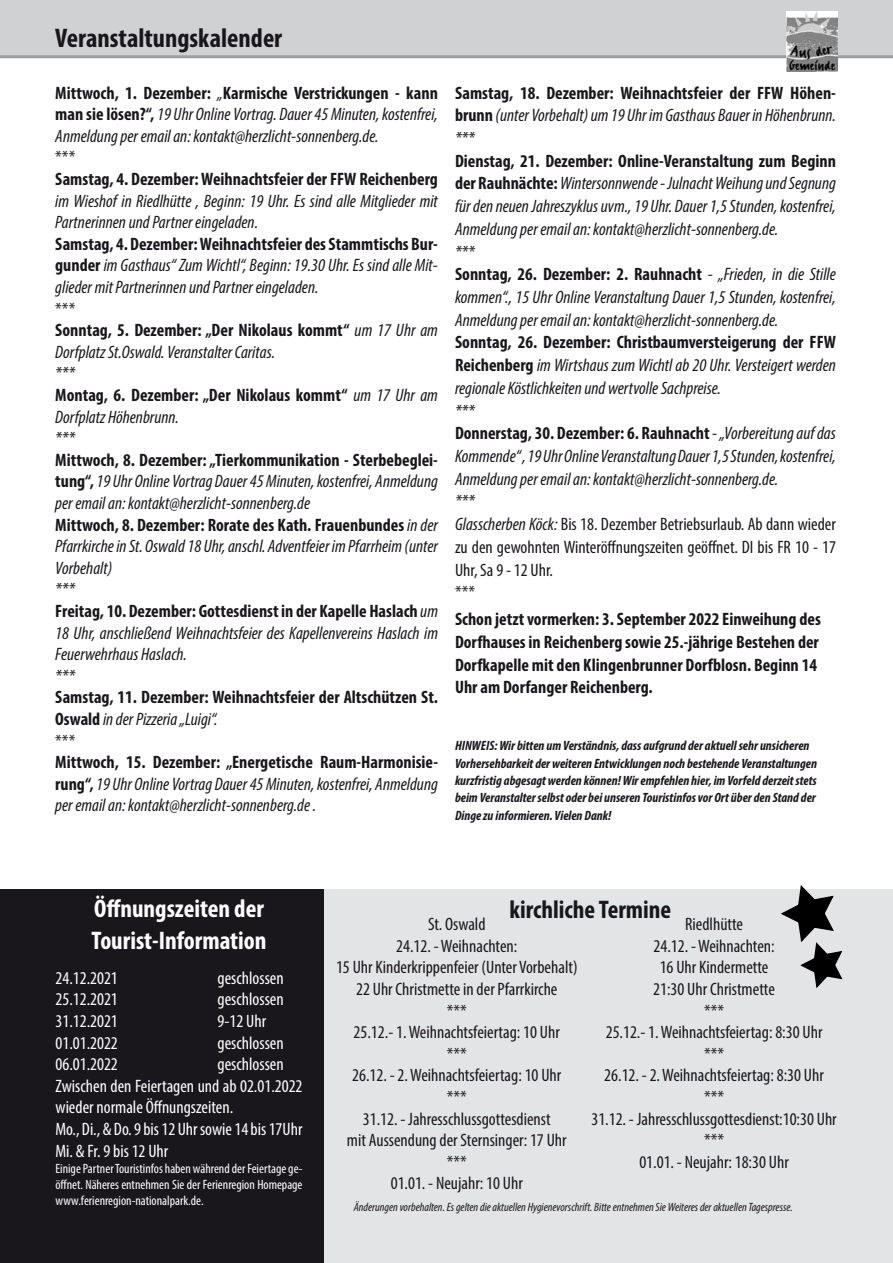
<style>
.page{position:relative;width:893px;height:1263px;background:#fff}
.page>*{position:absolute;margin:0;border:0;box-sizing:border-box;transform-origin:0 0}
.t1{font:700 condensed 27px "Myriad Pro";color:#1a171c}
.t2{font:700 condensed 25.5px/32.4px "Myriad Pro";color:#fff}
.t3{font:700 condensed 25.5px "Myriad Pro";color:#1a171c}
.t4{font:italic condensed 18px/21.6px "Myriad Pro";color:#1a171c}
.t5{font:condensed 18px/21.6px "Myriad Pro";color:#1a171c;text-align:center}
.t6{font:700 condensed 18px/22.6px "Myriad Pro";color:#1a171c}
.t7{font:condensed 18px/21.6px "Myriad Pro";color:#fff}
.t8{font:italic 700 condensed 13.5px/17.2px "Myriad Pro";color:#1a171c}
.t9{font:condensed 13.5px/16.2px "Myriad Pro";color:#fff;text-align:justify}
.t10{font:italic condensed 12px "Myriad Pro";color:#1a171c}
.s1{font-weight:700;font-style:normal}
.s2{font-style:normal}
.s3{font-weight:400;font-style:italic}
.s4{font-weight:400}
</style>
<div class="page">
<div style="left:0;top:0;width:893px;height:55px;background:#d0d1d2"></div>
<hr style="left:0;top:55px;width:893px;height:3px;background:#9d9ea0">
<img style="left:786px;top:11px;width:51px;height:61px">
<div style="left:323px;top:890px;width:570px;height:373px;background:#e3e4e5"></div>
<div style="left:0;top:890px;width:323px;height:373px;background:#1a171c"></div>
<svg style="left:779px;top:885px;width:65px;height:103px"></svg>
<h1 class="t1" style="left:55px;top:21px;width:228px">Veranstaltungskalender</h1>
<p class="t4" style="left:55px;top:82px;width:384px;text-align:justify"><span class="s1">Mittwoch, 1. Dezember:</span> „<span class="s1">Karmische Verstrickungen - kann man sie lösen?“,</span> 19 Uhr Online Vortrag. Dauer 45 Minuten, kostenfrei, Anmeldung per email an: kontakt@herzlicht-sonnenberg.de.</p>
<p class="t5" style="left:55px;top:146px;width:22px">***</p>
<p class="t6" style="left:55px;top:167px;width:384px">Samstag, 4. Dezember: Weihnachtsfeier der FFW Reichenberg</p>
<p class="t4" style="left:55px;top:190px;width:384px">im Wieshof in Riedlhütte , Beginn: 19 Uhr. Es sind alle Mitglieder mit<br>Partnerinnen und Partner eingeladen.</p>
<p class="t4" style="left:55px;top:233px;width:384px;text-align:justify"><span class="s1">Samstag, 4. Dezember: Weihnachtsfeier des Stammtischs Bur&shy;gunder</span> im Gasthaus“ Zum Wichtl“, Beginn: 19.30 Uhr. Es sind alle Mit&shy;glieder mit Partnerinnen und Partner eingeladen.</p>
<p class="t4" style="left:55px;top:298px;width:384px"><span class="s2">***<br></span><span class="s1">Sonntag, 5. Dezember: „Der Nikolaus kommt“</span> um 17 Uhr am<br>Dorfplatz St.Oswald. Veranstalter Caritas.<br>***<br><span class="s1">Montag, 6. Dezember: „Der Nikolaus kommt“</span> um 17 Uhr am<br>Dorfplatz Höhenbrunn.<br>***</p>
<p class="t4" style="left:55px;top:449px;width:384px"><span class="s1">Mittwoch, 8. Dezember: „Tierkommunikation - Sterbebeglei&shy;tung“,</span> 19 Uhr Online Vortrag Dauer 45 Minuten, kostenfrei, Anmeldung per email an: kontakt@herzlicht-sonnenberg.de<br><span class="s1">Mittwoch, 8. Dezember: Rorate des Kath. Frauenbundes</span> in der Pfarrkirche in St. Oswald 18 Uhr, anschl. Adventfeier im Pfarrheim (unter Vorbehalt)<br>***<br><span class="s1">Freitag, 10. Dezember: Gottesdienst in der Kapelle Haslach</span> um 18 Uhr, anschließend Weihnachtsfeier des Kapellenvereins Haslach im Feuerwehrhaus Haslach.<br>***</p>
<p class="t6" style="left:55px;top:686px;width:384px;line-height:21.6px">Samstag, 11. Dezember: Weihnachtsfeier der Altschützen St.<br>Oswald <span class="s3">in der Pizzeria „Luigi“.<br></span><span class="s4">***</span></p>
<p class="t4" style="left:55px;top:751px;width:384px;text-align:justify"><span class="s1">Mittwoch, 15. Dezember: „Energetische Raum-Harmonisie&shy;rung“,</span>19 Uhr Online Vortrag Dauer 45 Minuten, kostenfrei, Anmeldung per email an: kontakt@herzlicht-sonnenberg.de .</p>
<p class="t4" style="left:455px;top:81px;width:382px;line-height:22.6px;text-align:justify"><span class="s1">Samstag, 18. Dezember: Weihnachtsfeier der FFW Höhen&shy;brunn</span> (unter Vorbehalt) um 19 Uhr im Gasthaus Bauer in Höhenbrunn. ***</p>
<p class="t4" style="left:455px;top:149px;width:382px;line-height:22.6px"><span class="s1">Dienstag, 21. Dezember: Online-Veranstaltung zum Beginn der Rauhnächte:</span>Wintersonnwende - Julnacht Weihung und Segnung für den neuen Jahreszyklus uvm., 19 Uhr. Dauer 1,5 Stunden, kostenfrei, Anmeldung per email an: kontakt@herzlicht-sonnenberg.de.<br>***<br><span class="s1">Sonntag, 26. Dezember: 2. Rauhnacht</span> - „Frieden, in die Stille kommen“., 15 Uhr Online Veranstaltung Dauer 1,5 Stunden, kostenfrei, Anmeldung per email an: kontakt@herzlicht-sonnenberg.de.</p>
<p class="t4" style="left:455px;top:331px;width:382px;line-height:22.6px"><span class="s1">Sonntag, 26. Dezember: Christbaumversteigerung der FFW Reichenberg</span> im Wirtshaus zum Wichtl ab 20 Uhr. Versteigert werden regionale Köstlichkeiten und wertvolle Sachpreise.<br>***<br><span class="s1">Donnerstag, 30. Dezember: 6. Rauhnacht</span>- „Vorbereitung auf das Kommende“ , 19 Uhr Online Veranstaltung Dauer 1,5 Stunden, kostenfrei, Anmeldung per email an: kontakt@herzlicht-sonnenberg.de.<br>***<br>Glasscherben Köck: <span class="s2">Bis 18. Dezember Betriebsurlaub. Ab dann wieder zu den gewohnten Winteröffnungszeiten geöffnet. DI bis FR 10 - 17<br>Uhr, Sa 9 - 12 Uhr.<br>***</span></p>
<p class="t6" style="left:455px;top:608px;width:367px">Schon jetzt vormerken: 3. September 2022 Einweihung des Dorfhauses in Reichenberg sowie 25.-jährige Bestehen der Dorfkapelle mit den Klingenbrunner Dorfblosn. Beginn 14<br>Uhr am Dorfanger Reichenberg.</p>
<p class="t8" style="left:455px;top:737px;width:364px">HINWEIS: Wir bitten um Verständnis, dass aufgrund der aktuell sehr unsicheren Vorhersehbarkeit der weiteren Entwicklungen noch bestehende Veranstaltungen kurzfristig abgesagt werden können! Wir empfehlen hier, im Vorfeld derzeit stets beim Veranstalter selbst oder bei unseren Touristinfos vor Ort über den Stand der Dinge zu informieren. Vielen Dank!</p>
<h2 class="t2" style="left:91px;top:892px;width:177px">Öffnungszeiten der<br>Tourist-Information</h2>
<p class="t7" style="left:55px;top:967px;width:64px">24.12.2021</p>
<p class="t7" style="left:217px;top:967px;width:68px">geschlossen</p>
<p class="t7" style="left:55px;top:988px;width:64px">25.12.2021</p>
<p class="t7" style="left:217px;top:988px;width:68px">geschlossen</p>
<p class="t7" style="left:55px;top:1010px;width:64px">31.12.2021</p>
<p class="t7" style="left:217px;top:1010px;width:50px">9-12 Uhr</p>
<p class="t7" style="left:55px;top:1031px;width:64px">01.01.2022</p>
<p class="t7" style="left:217px;top:1031px;width:68px">geschlossen</p>
<p class="t7" style="left:55px;top:1053px;width:64px">06.01.2022</p>
<p class="t7" style="left:55px;top:1053px;width:249px;text-indent:162px">geschlossen<br>Zwischen den Feiertagen und ab 02.01.2022 wieder normale Öffnungszeiten.<br>Mo., Di., &amp; Do. 9 bis 12 Uhr sowie 14 bis 17Uhr<br>Mi. &amp; Fr. 9 bis 12 Uhr</p>
<p class="t9" style="left:55px;top:1160px;width:249px">Einige Partner Touristinfos haben während der Feiertage ge&shy;öffnet. Näheres entnehmen Sie der Ferienregion Homepage www.ferienregion-nationalpark.de.</p>
<h2 class="t3" style="left:510px;top:893px;width:163px">kirchliche Termine</h2>
<p class="t5" style="left:336px;top:913px;width:243px">St. Oswald<br>24.12. - Weihnachten:<br>15 Uhr Kinderkrippenfeier (Unter Vorbehalt)<br>22 Uhr Christmette in der Pfarrkirche<br>***<br>25.12.- 1. Weihnachtsfeiertag: 10 Uhr<br>***<br>26.12. - 2. Weihnachtsfeiertag: 10 Uhr<br>***<br>31.12. - Jahresschlussgottesdienst<br>mit Aussendung der Sternsinger: 17 Uhr ***<br>01.01. - Neujahr: 10 Uhr</p>
<p class="t5" style="left:591px;top:913px;width:247px">Riedlhütte<br>24.12. - Weihnachten:<br>16 Uhr Kindermette<br>21:30 Uhr Christmette<br>***<br>25.12.- 1. Weihnachtsfeiertag: 8:30 Uhr<br>***<br>26.12. - 2. Weihnachtsfeiertag: 8:30 Uhr<br>***<br>31.12. - Jahresschlussgottesdienst:10:30 Uhr ***<br>01.01. - Neujahr: 18:30 Uhr</p>
<p class="t10" style="left:354px;top:1199px;width:440px">Änderungen vorbehalten. Es gelten die aktuellen Hygienevorschrift. Bitte entnehmen Sie Weiteres der aktuellen Tagespresse.</p>
</div>
